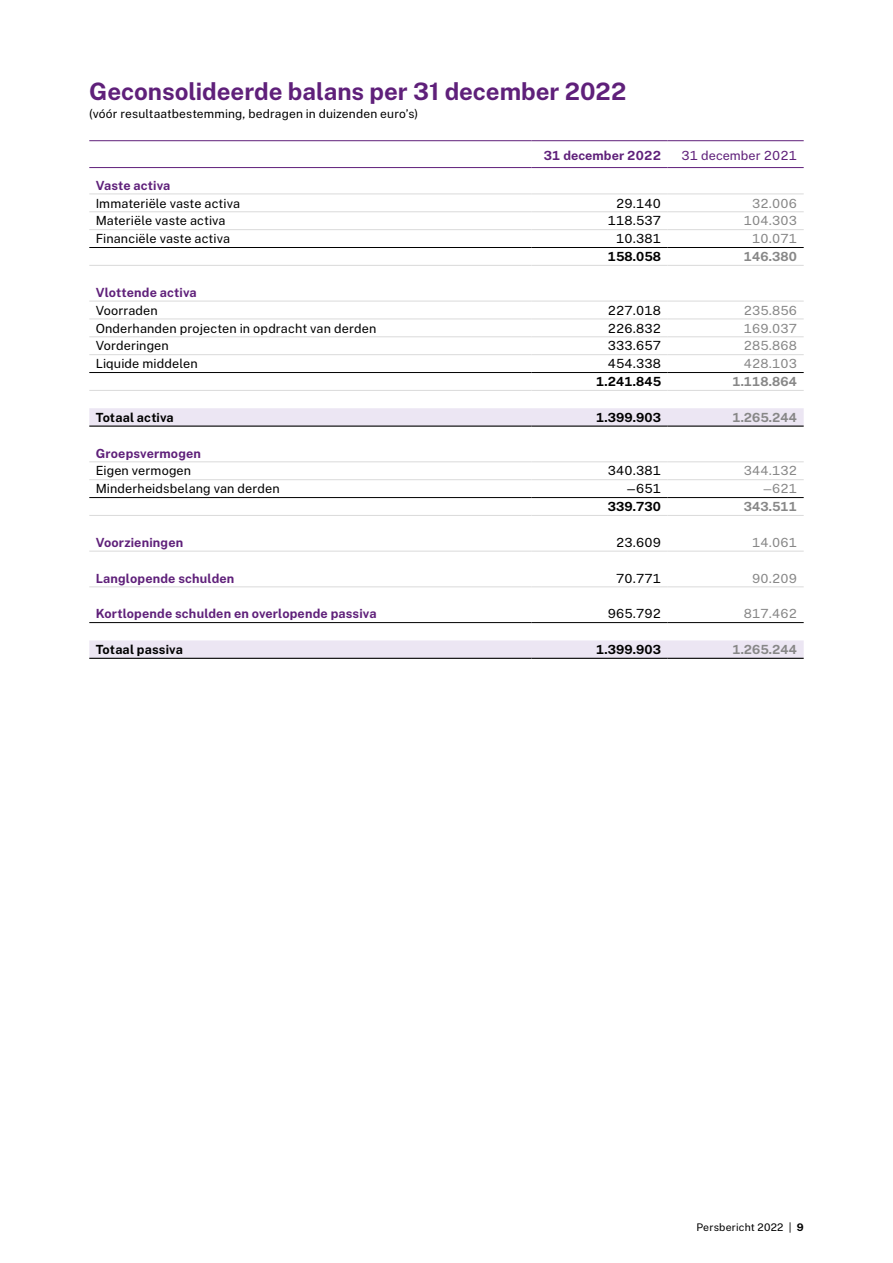
<style>
.page{position:relative;width:893px;height:1263px;background:#fff}
.page>*{position:absolute;margin:0;border:0;box-sizing:border-box;transform-origin:0 0}
.t1{font:700 24px "TBI Sans";letter-spacing:-.005em;color:#5f207a}
.t2{font:12.6px "TBI Sans";letter-spacing:.01em;color:#000}
.t3{font:700 12.6px "TBI Sans";letter-spacing:.015em;color:#5f207a}
.t4{font:12.6px "TBI Sans";letter-spacing:-.04em;color:#878787}
.t5{font:700 12.6px "TBI Sans";letter-spacing:-.04em;color:#000}
.t6{font:700 12.6px "TBI Sans";letter-spacing:-.04em;color:#878787}
.t7{font:12.6px "TBI Sans";letter-spacing:.005em;color:#5f207a}
.t8{font:700 12.6px "TBI Sans";letter-spacing:.015em;color:#000}
.t9{font:700 12.6px "TBI Sans";letter-spacing:.01em;color:#000}
.t10{font:12.6px "TBI Sans";letter-spacing:.01em;color:#000;scale:2.42 1}
.t11{font:12.6px "TBI Sans";letter-spacing:-.04em;color:#878787;scale:2.42 1}
.t12{font:12px "TBI Sans";letter-spacing:.015em;color:#000}
.t13{font:10.5px "TBI Sans";letter-spacing:.015em;color:#000}
.s1{font-weight:700}
</style>
<div class="page">
<svg style="left:89px;top:408px;width:715px;height:250px"></svg>
<hr style="left:89px;top:194px;width:442px;height:1px;background:#dadada">
<hr style="left:531px;top:194px;width:137px;height:1px;background:#dadada">
<hr style="left:668px;top:194px;width:136px;height:1px;background:#dadada">
<hr style="left:89px;top:212px;width:442px;height:1px;background:#dadada">
<hr style="left:531px;top:212px;width:137px;height:1px;background:#dadada">
<hr style="left:668px;top:212px;width:136px;height:1px;background:#dadada">
<hr style="left:89px;top:229px;width:442px;height:1px;background:#dadada">
<hr style="left:531px;top:229px;width:137px;height:1px;background:#dadada">
<hr style="left:668px;top:229px;width:136px;height:1px;background:#dadada">
<hr style="left:89px;top:265px;width:442px;height:1px;background:#dadada">
<hr style="left:531px;top:265px;width:137px;height:1px;background:#dadada">
<hr style="left:668px;top:265px;width:136px;height:1px;background:#dadada">
<hr style="left:89px;top:301px;width:442px;height:1px;background:#dadada">
<hr style="left:531px;top:301px;width:137px;height:1px;background:#dadada">
<hr style="left:668px;top:301px;width:136px;height:1px;background:#dadada">
<hr style="left:89px;top:319px;width:442px;height:1px;background:#dadada">
<hr style="left:531px;top:319px;width:137px;height:1px;background:#dadada">
<hr style="left:668px;top:319px;width:136px;height:1px;background:#dadada">
<hr style="left:89px;top:337px;width:442px;height:1px;background:#dadada">
<hr style="left:531px;top:337px;width:137px;height:1px;background:#dadada">
<hr style="left:668px;top:337px;width:136px;height:1px;background:#dadada">
<hr style="left:89px;top:354px;width:442px;height:1px;background:#dadada">
<hr style="left:531px;top:354px;width:137px;height:1px;background:#dadada">
<hr style="left:668px;top:354px;width:136px;height:1px;background:#dadada">
<hr style="left:89px;top:390px;width:442px;height:1px;background:#dadada">
<hr style="left:531px;top:390px;width:137px;height:1px;background:#dadada">
<hr style="left:668px;top:390px;width:136px;height:1px;background:#dadada">
<hr style="left:89px;top:462px;width:442px;height:1px;background:#dadada">
<hr style="left:531px;top:462px;width:137px;height:1px;background:#dadada">
<hr style="left:668px;top:462px;width:136px;height:1px;background:#dadada">
<hr style="left:89px;top:479px;width:442px;height:1px;background:#dadada">
<hr style="left:531px;top:479px;width:137px;height:1px;background:#dadada">
<hr style="left:668px;top:479px;width:136px;height:1px;background:#dadada">
<hr style="left:89px;top:515px;width:442px;height:1px;background:#dadada">
<hr style="left:531px;top:515px;width:137px;height:1px;background:#dadada">
<hr style="left:668px;top:515px;width:136px;height:1px;background:#dadada">
<hr style="left:89px;top:551px;width:442px;height:1px;background:#dadada">
<hr style="left:531px;top:551px;width:137px;height:1px;background:#dadada">
<hr style="left:668px;top:551px;width:136px;height:1px;background:#dadada">
<hr style="left:89px;top:587px;width:442px;height:1px;background:#dadada">
<hr style="left:531px;top:587px;width:137px;height:1px;background:#dadada">
<hr style="left:668px;top:587px;width:136px;height:1px;background:#dadada">
<hr style="left:89px;top:140px;width:442px;height:1px;background:#5f207a">
<hr style="left:531px;top:140px;width:137px;height:1px;background:#5f207a">
<hr style="left:668px;top:140px;width:136px;height:1px;background:#5f207a">
<hr style="left:89px;top:167px;width:442px;height:1px;background:#5f207a">
<hr style="left:531px;top:167px;width:137px;height:1px;background:#5f207a">
<hr style="left:668px;top:167px;width:136px;height:1px;background:#5f207a">
<hr style="left:89px;top:247px;width:442px;height:1px;background:#000">
<hr style="left:531px;top:247px;width:137px;height:1px;background:#000">
<hr style="left:668px;top:247px;width:136px;height:1px;background:#000">
<hr style="left:89px;top:372px;width:442px;height:1px;background:#000">
<hr style="left:531px;top:372px;width:137px;height:1px;background:#000">
<hr style="left:668px;top:372px;width:136px;height:1px;background:#000">
<hr style="left:89px;top:497px;width:442px;height:1px;background:#000">
<hr style="left:531px;top:497px;width:137px;height:1px;background:#000">
<hr style="left:668px;top:497px;width:136px;height:1px;background:#000">
<hr style="left:89px;top:622px;width:442px;height:1px;background:#000">
<hr style="left:531px;top:622px;width:137px;height:1px;background:#000">
<hr style="left:668px;top:622px;width:136px;height:1px;background:#000">
<hr style="left:89px;top:426px;width:442px;height:1px;background:#000">
<hr style="left:531px;top:426px;width:137px;height:1px;background:#000">
<hr style="left:668px;top:426px;width:136px;height:1px;background:#000">
<hr style="left:89px;top:658px;width:442px;height:1px;background:#000">
<hr style="left:531px;top:658px;width:137px;height:1px;background:#000">
<hr style="left:668px;top:658px;width:136px;height:1px;background:#000">
<h1 class="t1" style="left:89px;top:74px;width:538px">Geconsolideerde balans per 31 december 2022</h1>
<p class="t12" style="left:89px;top:105px;width:330px">(vóór resultaatbestemming, bedragen in duizenden euro’s)</p>
<p class="t3" style="left:543px;top:146px;width:119px">31 december 2022</p>
<p class="t7" style="left:681px;top:147px;width:117px">31 december 2021</p>
<p class="t3" style="left:96px;top:176px;width:76px">Vaste activa</p>
<p class="t2" style="left:96px;top:194px;width:146px">Immateriële vaste activa</p>
<p class="t2" style="left:616px;top:194px;width:47px">29.140</p>
<p class="t4" style="left:752px;top:194px;width:47px">32.006</p>
<p class="t2" style="left:96px;top:212px;width:131px">Materiële vaste activa</p>
<p class="t2" style="left:608px;top:212px;width:55px">118.537</p>
<p class="t4" style="left:744px;top:212px;width:55px">104.303</p>
<p class="t2" style="left:96px;top:230px;width:136px">Financiële vaste activa</p>
<p class="t2" style="left:616px;top:230px;width:47px">10.381</p>
<p class="t4" style="left:752px;top:230px;width:47px">10.071</p>
<p class="t5" style="left:608px;top:247px;width:55px">158.058</p>
<p class="t6" style="left:744px;top:247px;width:55px">146.380</p>
<p class="t3" style="left:96px;top:283px;width:103px">Vlottende activa</p>
<p class="t2" style="left:96px;top:301px;width:64px">Voorraden</p>
<p class="t2" style="left:608px;top:301px;width:55px">227.018</p>
<p class="t4" style="left:744px;top:301px;width:55px">235.856</p>
<p class="t2" style="left:96px;top:319px;width:282px">Onderhanden projecten in opdracht van derden</p>
<p class="t2" style="left:608px;top:319px;width:55px">226.832</p>
<p class="t4" style="left:744px;top:319px;width:55px">169.037</p>
<p class="t2" style="left:96px;top:337px;width:75px">Vorderingen</p>
<p class="t2" style="left:608px;top:337px;width:55px">333.657</p>
<p class="t4" style="left:744px;top:337px;width:55px">285.868</p>
<p class="t2" style="left:96px;top:355px;width:104px">Liquide middelen</p>
<p class="t2" style="left:608px;top:355px;width:55px">454.338</p>
<p class="t4" style="left:744px;top:355px;width:55px">428.103</p>
<p class="t5" style="left:596px;top:372px;width:67px">1.241.845</p>
<p class="t6" style="left:732px;top:372px;width:67px">1.118.864</p>
<p class="t9" style="left:96px;top:408px;width:80px">Totaal activa</p>
<p class="t5" style="left:596px;top:408px;width:67px">1.399.903</p>
<p class="t6" style="left:732px;top:408px;width:67px">1.265.244</p>
<p class="t3" style="left:96px;top:444px;width:107px">Groepsvermogen</p>
<p class="t2" style="left:96px;top:462px;width:97px">Eigen vermogen</p>
<p class="t2" style="left:608px;top:462px;width:55px">340.381</p>
<p class="t4" style="left:744px;top:462px;width:55px">344.132</p>
<p class="t2" style="left:96px;top:480px;width:186px">Minderheidsbelang van derden</p>
<p class="t10" style="left:626px;top:480px;width:16px">-651</p>
<p class="t11" style="left:762px;top:480px;width:16px">-621</p>
<p class="t5" style="left:608px;top:497px;width:55px">339.730</p>
<p class="t6" style="left:744px;top:497px;width:55px">343.511</p>
<p class="t3" style="left:96px;top:533px;width:89px">Voorzieningen</p>
<p class="t2" style="left:616px;top:533px;width:47px">23.609</p>
<p class="t4" style="left:752px;top:533px;width:47px">14.061</p>
<p class="t3" style="left:96px;top:569px;width:140px">Langlopende schulden</p>
<p class="t2" style="left:616px;top:569px;width:47px">70.771</p>
<p class="t4" style="left:752px;top:569px;width:47px">90.209</p>
<p class="t3" style="left:96px;top:604px;width:282px">Kortlopende schulden en overlopende passiva</p>
<p class="t2" style="left:608px;top:605px;width:55px">965.792</p>
<p class="t4" style="left:744px;top:605px;width:55px">817.462</p>
<p class="t8" style="left:96px;top:640px;width:89px">Totaal passiva</p>
<p class="t5" style="left:596px;top:640px;width:67px">1.399.903</p>
<p class="t6" style="left:732px;top:640px;width:67px">1.265.244</p>
<p class="t13" style="left:696px;top:1220px;width:109px">Persbericht 2022 | <span class="s1">9</span></p>
</div>
